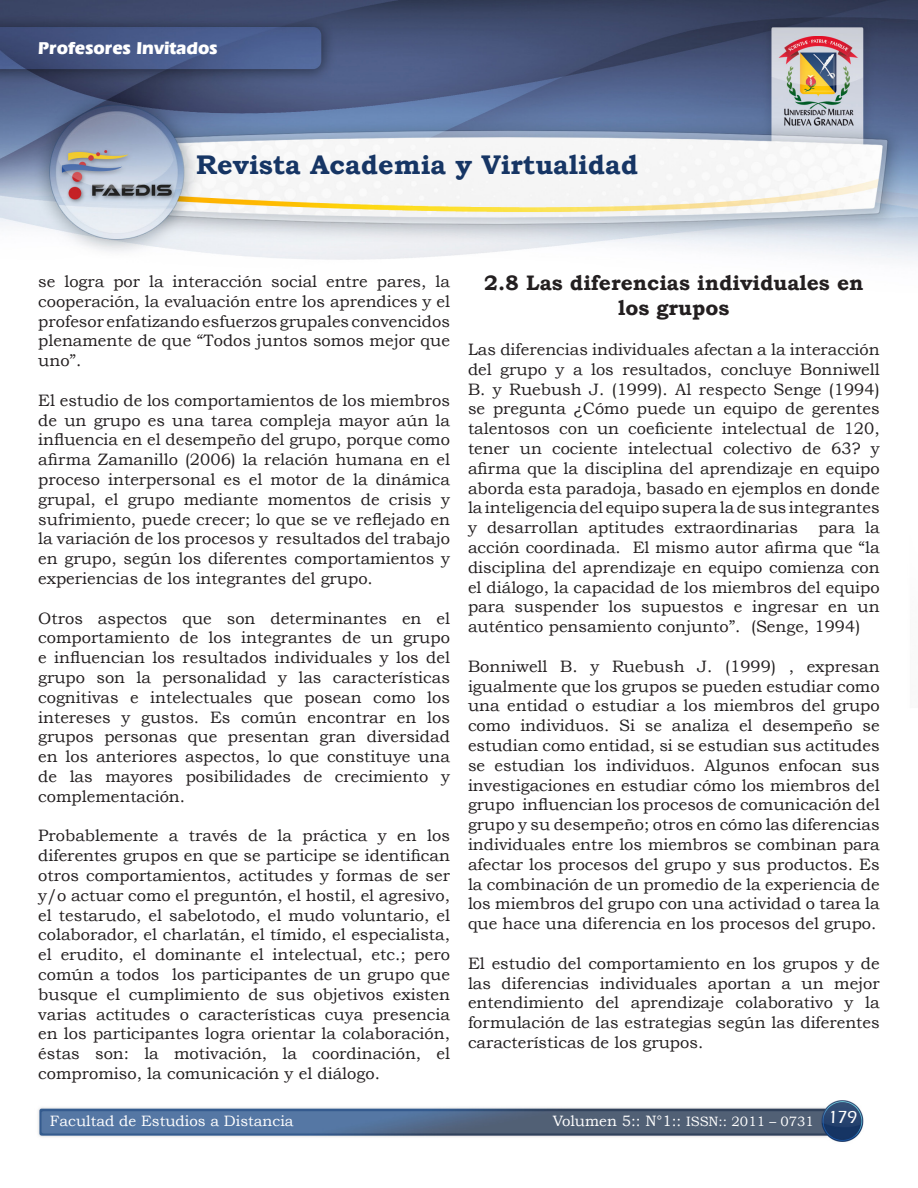
<style>
.page{position:relative;width:918px;height:1188px;background:#fff}
.page>*{position:absolute;margin:0;border:0;box-sizing:border-box;transform-origin:0 0}
.t1{font:700 27px "Bookman Old Style";color:#163564}
.Sub_titulos{font:700 21px/25.2px "Bookman Old Style";color:#231f20;text-align:center}
.t2{font:700 18px "Eras IT Cby BT";color:#fff}
.t3{font:500 18px "Eras ITC";color:#fff}
.Contenidos_Español{font:16.5px/19.8px "Bookman Old Style";color:#231f20;text-align:justify}
.t4{font:15px "Bookman Old Style";color:#fff}
.s1{font-size:13.5px}
</style>
<div class="page">
<img style="left:0;top:0;width:918px;height:1142px">
<p class="t2" style="left:38px;top:37px;width:181px">Profesores Invitados</p>
<h1 class="t1" style="left:196px;top:149px;width:443px">Revista Academia y Virtualidad</h1>
<p class="Contenidos_Español" style="left:38px;top:271px;width:413px">se logra por la interacción social entre pares, la cooperación, la evaluación entre los aprendices y el profesor enfatizando esfuerzos grupales convencidos plenamente de que “Todos juntos somos mejor que uno”.</p>
<p class="Contenidos_Español" style="left:38px;top:390px;width:413px">El estudio de los comportamientos de los miembros de un grupo es una tarea compleja mayor aún la influencia en el desempeño del grupo, porque como afirma Zamanillo (2006) la relación humana en el proceso interpersonal es el motor de la dinámica grupal, el grupo mediante momentos de crisis y sufrimiento, puede crecer; lo que se ve reflejado en la variación de los procesos y resultados del trabajo en grupo, según los diferentes comportamientos y experiencias de los integrantes del grupo.</p>
<p class="Contenidos_Español" style="left:38px;top:608px;width:413px">Otros aspectos que son determinantes en el comportamiento de los integrantes de un grupo e influencian los resultados individuales y los del grupo son la personalidad y las características cognitivas e intelectuales que posean como los intereses y gustos. Es común encontrar en los grupos personas que presentan gran diversidad en los anteriores aspectos, lo que constituye una de las mayores posibilidades de crecimiento y complementación.</p>
<p class="Contenidos_Español" style="left:38px;top:826px;width:413px">Probablemente a través de la práctica y en los diferentes grupos en que se participe se identifican otros comportamientos, actitudes y formas de ser y/o actuar como el preguntón, el hostil, el agresivo, el testarudo, el sabelotodo, el mudo voluntario, el colaborador, el charlatán, el tímido, el especialista, el erudito, el dominante el intelectual, etc.; pero común a todos los participantes de un grupo que busque el cumplimiento de sus objetivos existen varias actitudes o características cuya presencia en los participantes logra orientar la colaboración, éstas son: la motivación, la coordinación, el compromiso, la comunicación y el diálogo.</p>
<p class="Sub_titulos" style="left:484px;top:270px;width:381px">2.8 Las diferencias individuales en los grupos</p>
<p class="Contenidos_Español" style="left:468px;top:339px;width:413px">Las diferencias individuales afectan a la interacción del grupo y a los resultados, concluye Bonniwell B. y Ruebush J. (1999). Al respecto Senge (1994) se pregunta ¿Cómo puede un equipo de gerentes talentosos con un coeficiente intelectual de 120, tener un cociente intelectual colectivo de 63? y afirma que la disciplina del aprendizaje en equipo aborda esta paradoja, basado en ejemplos en donde la inteligencia del equipo supera la de sus integrantes y desarrollan aptitudes extraordinarias para la acción coordinada. El mismo autor afirma que “la disciplina del aprendizaje en equipo comienza con el diálogo, la capacidad de los miembros del equipo para suspender los supuestos e ingresar en un auténtico pensamiento conjunto”. (Senge, 1994)</p>
<p class="Contenidos_Español" style="left:468px;top:656px;width:413px">Bonniwell B. y Ruebush J. (1999) , expresan igualmente que los grupos se pueden estudiar como una entidad o estudiar a los miembros del grupo como individuos. Si se analiza el desempeño se estudian como entidad, si se estudian sus actitudes se estudian los individuos. Algunos enfocan sus investigaciones en estudiar cómo los miembros del grupo influencian los procesos de comunicación del grupo y su desempeño; otros en cómo las diferencias individuales entre los miembros se combinan para afectar los procesos del grupo y sus productos. Es la combinación de un promedio de la experiencia de los miembros del grupo con una actividad o tarea la que hace una diferencia en los procesos del grupo.</p>
<p class="Contenidos_Español" style="left:468px;top:953px;width:413px">El estudio del comportamiento en los grupos y de las diferencias individuales aportan a un mejor entendimiento del aprendizaje colaborativo y la formulación de las estrategias según las diferentes características de los grupos.</p>
<p class="t4" style="left:50px;top:1113px;width:245px">Facultad de Estudios a Distancia</p>
<p class="t4" style="left:553px;top:1113px;width:263px">Volumen 5:: N°1:: <span class="s1">ISSN:: 2011 – 0731</span></p>
<p class="t3" style="left:828px;top:1107px;width:31px">179</p>
</div>
